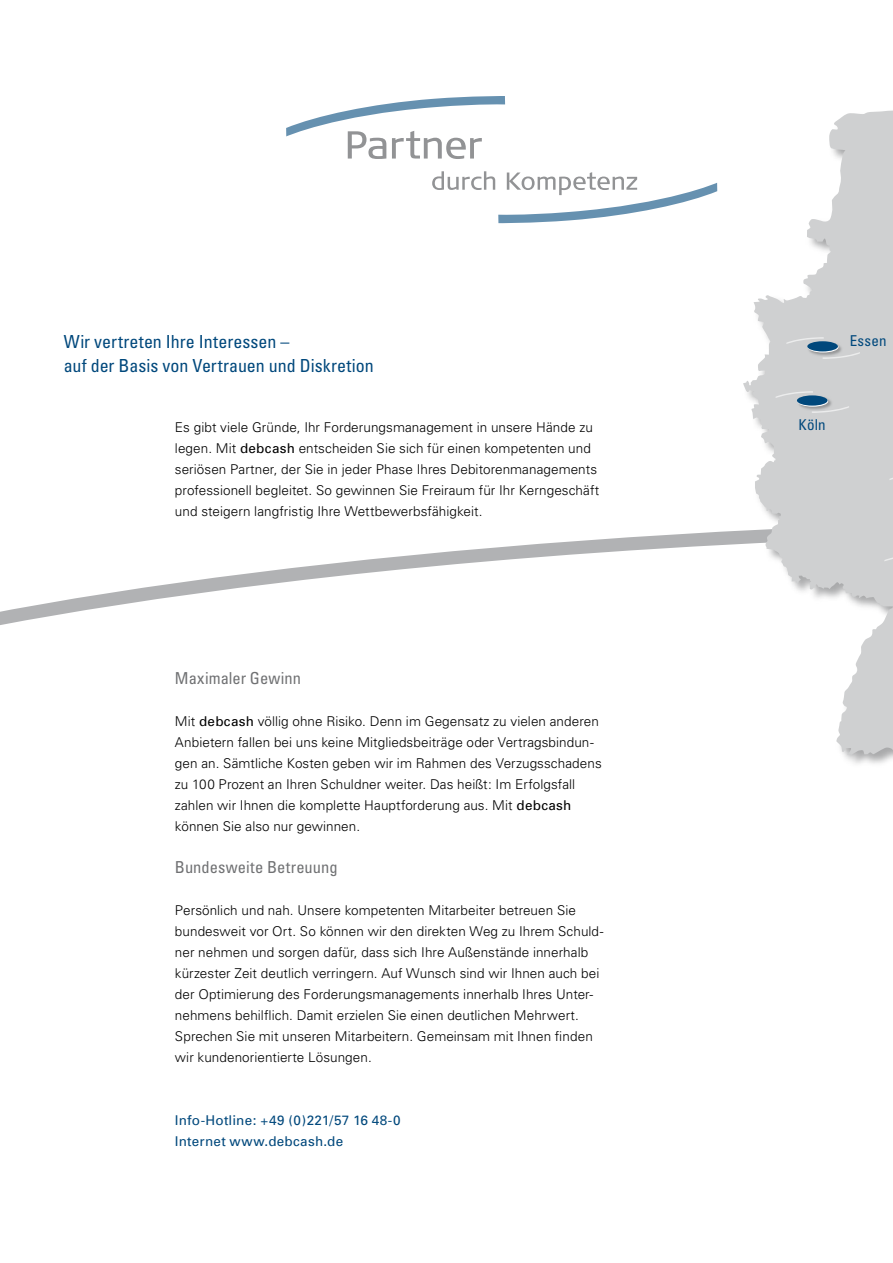
<style>
.page{position:relative;width:893px;height:1263px;background:#fff}
.page>*{position:absolute;margin:0;border:0;box-sizing:border-box;transform-origin:0 0}
.t1{font:condensed 18px/24px "Univers";color:#00487c}
.t2{font:condensed 16.5px "Univers";letter-spacing:.005em;color:#707173}
.t3{font:condensed 15px "Univers";letter-spacing:.01em;color:#00487c}
.t4{font:300 13.5px/21px "Univers";letter-spacing:.005em;color:#000}
.t5{font:13.5px/21px "Univers";letter-spacing:.015em;color:#00487c}
.s1{font-weight:400}
</style>
<div class="page">
<svg style="left:0;top:530px;width:742px;height:95px"></svg>
<svg style="left:286px;top:96px;width:219px;height:63px"></svg>
<svg style="left:432px;top:171px;width:285px;height:52px"></svg>
<svg style="left:743px;top:110px;width:150px;height:654px;fill:#cfd0d1"></svg>
<div style="left:797px;top:396px;width:36px;height:15px;background:#707173;opacity:.6"></div>
<svg style="left:797px;top:396px;width:31px;height:11px"></svg>
<div style="left:797px;top:395px;width:30px;height:11px;background:#00487c;border-radius:50%"></div>
<div style="left:807px;top:342px;width:37px;height:15px;background:#707173;opacity:.6"></div>
<svg style="left:808px;top:342px;width:30px;height:10px"></svg>
<div style="left:807px;top:341px;width:31px;height:10px;background:#00487c;border-radius:50%"></div>
<svg style="left:884px;top:554px;width:9px;height:7px"></svg>
<svg style="left:889px;top:473px;width:4px;height:7px"></svg>
<svg style="left:812px;top:406px;width:37px;height:7px"></svg>
<svg style="left:776px;top:391px;width:37px;height:7px"></svg>
<svg style="left:823px;top:352px;width:37px;height:7px"></svg>
<svg style="left:786px;top:337px;width:38px;height:7px"></svg>
<h1 class="t1" style="left:64px;top:329px;width:312px">Wir vertreten Ihre Interessen –<br>auf der Basis von Vertrauen und Diskretion</h1>
<p class="t4" style="left:175px;top:417px;width:426px">Es gibt viele Gründe, Ihr Forderungsmanagement in unsere Hände zu legen. Mit <span class="s1">debcash</span> entscheiden Sie sich für einen kompetenten und seriösen Partner, der Sie in jeder Phase Ihres Debitorenmanagements professionell begleitet. So gewinnen Sie Freiraum für Ihr Kerngeschäft und steigern langfristig Ihre Wettbewerbsfähigkeit.</p>
<p class="t2" style="left:175px;top:668px;width:128px">Maximaler Gewinn</p>
<p class="t4" style="left:175px;top:711px;width:428px">Mit <span class="s1">debcash</span> völlig ohne Risiko. Denn im Gegensatz zu vielen anderen Anbietern fallen bei uns keine Mitgliedsbeiträge oder Vertragsbindun&shy;gen an. Sämtliche Kosten geben wir im Rahmen des Verzugsschadens zu 100 Prozent an Ihren Schuldner weiter. Das heißt: Im Erfolgsfall zahlen wir Ihnen die komplette Hauptforderung aus. Mit <span class="s1">debcash </span>können Sie also nur gewinnen.</p>
<p class="t2" style="left:175px;top:857px;width:164px">Bundesweite Betreuung</p>
<p class="t4" style="left:175px;top:900px;width:430px">Persönlich und nah. Unsere kompetenten Mitarbeiter betreuen Sie bundesweit vor Ort. So können wir den direkten Weg zu Ihrem Schuld&shy;ner nehmen und sorgen dafür, dass sich Ihre Außenstände innerhalb kürzester Zeit deutlich verringern. Auf Wunsch sind wir Ihnen auch bei der Optimierung des Forderungsmanagements innerhalb Ihres Unter&shy;nehmens behilflich. Damit erzielen Sie einen deutlichen Mehrwert.<br>Sprechen Sie mit unseren Mitarbeitern. Gemeinsam mit Ihnen finden wir kundenorientierte Lösungen.</p>
<p class="t5" style="left:175px;top:1110px;width:227px">Info-Hotline: +49 (0)221/57 16 48-0<br>Internet www.debcash.de</p>
<p class="t3" style="left:850px;top:331px;width:38px">Essen</p>
<p class="t3" style="left:798px;top:415px;width:29px">Köln</p>
</div>
